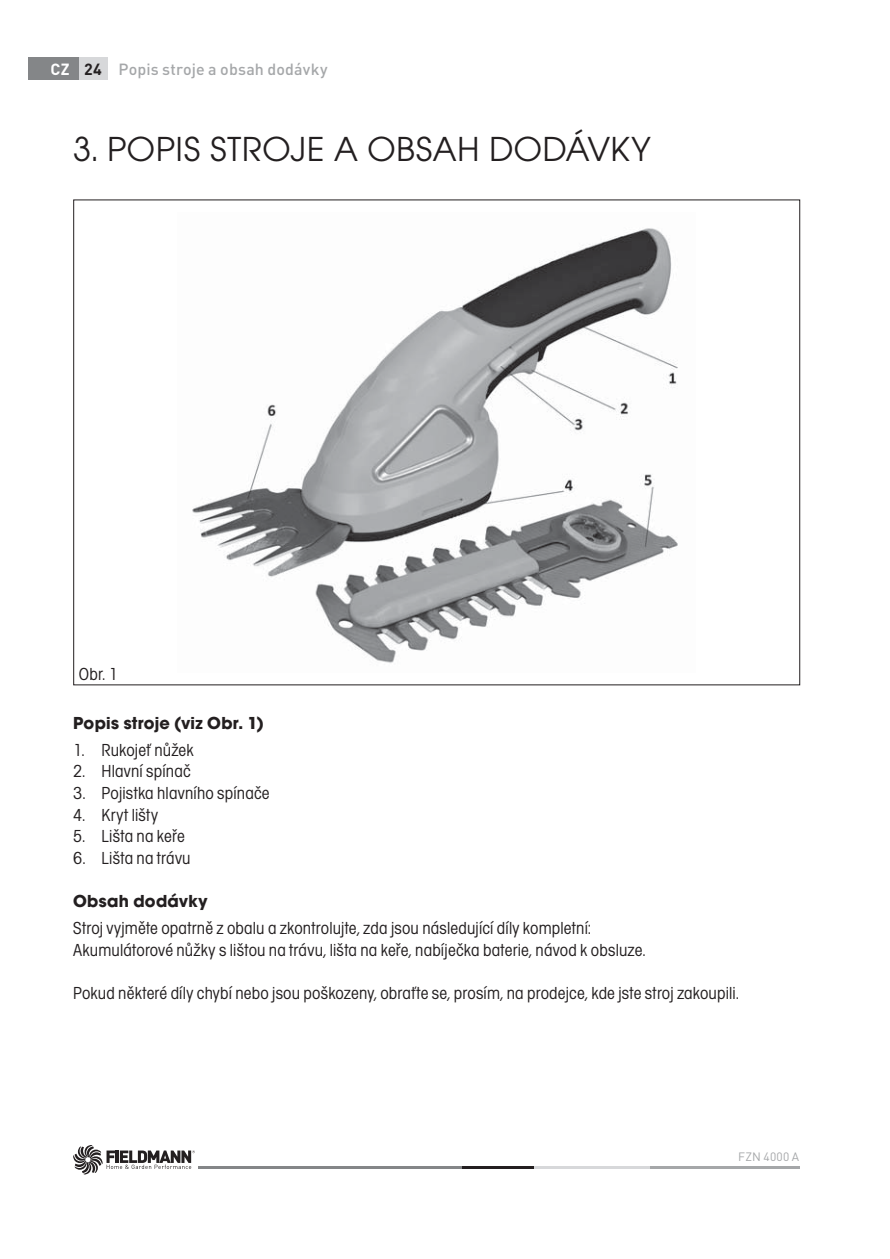
<style>
.page{position:relative;width:890px;height:1259px;background:#fff}
.page>*{position:absolute;margin:0;border:0;box-sizing:border-box;transform-origin:0 0}
.t1{font:36px "Avant Gar Got Itc TOT Boo";letter-spacing:.01em;color:#231f20}
.t2{font:18px/21.6px "Avant Gar Got Itc TOT Boo Con";letter-spacing:.01em;color:#231f20}
.t3{font:700 18px "Avant Gar Got Itc TOT";letter-spacing:.015em;color:#231f20}
.t4{font:500 16px "DIN Pro";letter-spacing:.005em;color:#a5a7a9}
.t5{font:700 16px "DIN Pro";color:#fff}
.t6{font:12px "DIN Pro";letter-spacing:.025em;color:#a5a7a9}
.s1{color:#231f20}
</style>
<div class="page">
<hr style="left:649px;top:1166px;width:150px;height:3px;background:#a5a7a9">
<hr style="left:534px;top:1166px;width:115px;height:3px;background:#d7d8da">
<hr style="left:198px;top:1166px;width:264px;height:3px;background:#848688">
<hr style="left:462px;top:1166px;width:72px;height:3px;background:#231f20">
<svg style="left:73px;top:1145px;width:122px;height:29px"></svg>
<div style="left:28px;top:58px;width:51px;height:22px;background:#848688"></div>
<div style="left:79px;top:58px;width:28px;height:22px;background:#d7d8da"></div>
<img style="left:192px;top:228px;width:486px;height:435px">
<p class="t5" style="left:51px;top:60px;width:53px">CZ <span class="s1">24</span></p>
<p class="t4" style="left:119px;top:61px;width:210px">Popis stroje a obsah dodávky</p>
<h1 class="t1" style="left:73px;top:128px;width:579px">3. POPIS STROJE A OBSAH DODÁVKY</h1>
<p class="t2" style="left:79px;top:664px;width:41px">Obr. 1</p>
<p class="t3" style="left:73px;top:712px;width:192px">Popis stroje (viz Obr. 1)</p>
<p class="t2" style="left:73px;top:740px;width:122px">1. Rukojeť nůžek</p>
<p class="t2" style="left:73px;top:762px;width:119px">2. Hlavní spínač</p>
<p class="t2" style="left:73px;top:783px;width:198px">3. Pojistka hlavního spínače</p>
<p class="t2" style="left:73px;top:805px;width:86px">4. Kryt lišty</p>
<p class="t2" style="left:73px;top:826px;width:113px">5. Lišta na keře</p>
<p class="t2" style="left:73px;top:848px;width:119px">6. Lišta na trávu</p>
<p class="t3" style="left:73px;top:890px;width:136px">Obsah dodávky</p>
<p class="t2" style="left:73px;top:918px;width:574px">Stroj vyjměte opatrně z obalu a zkontrolujte, zda jsou následující díly kompletní:<br>Akumulátorové nůžky s lištou na trávu, lišta na keře, nabíječka baterie, návod k obsluze.</p>
<p class="t2" style="left:73px;top:983px;width:667px">Pokud některé díly chybí nebo jsou poškozeny, obraťte se, prosím, na prodejce, kde jste stroj zakoupili.</p>
<p class="t6" style="left:738px;top:1149px;width:62px">FZN 4000 A</p>
</div>
